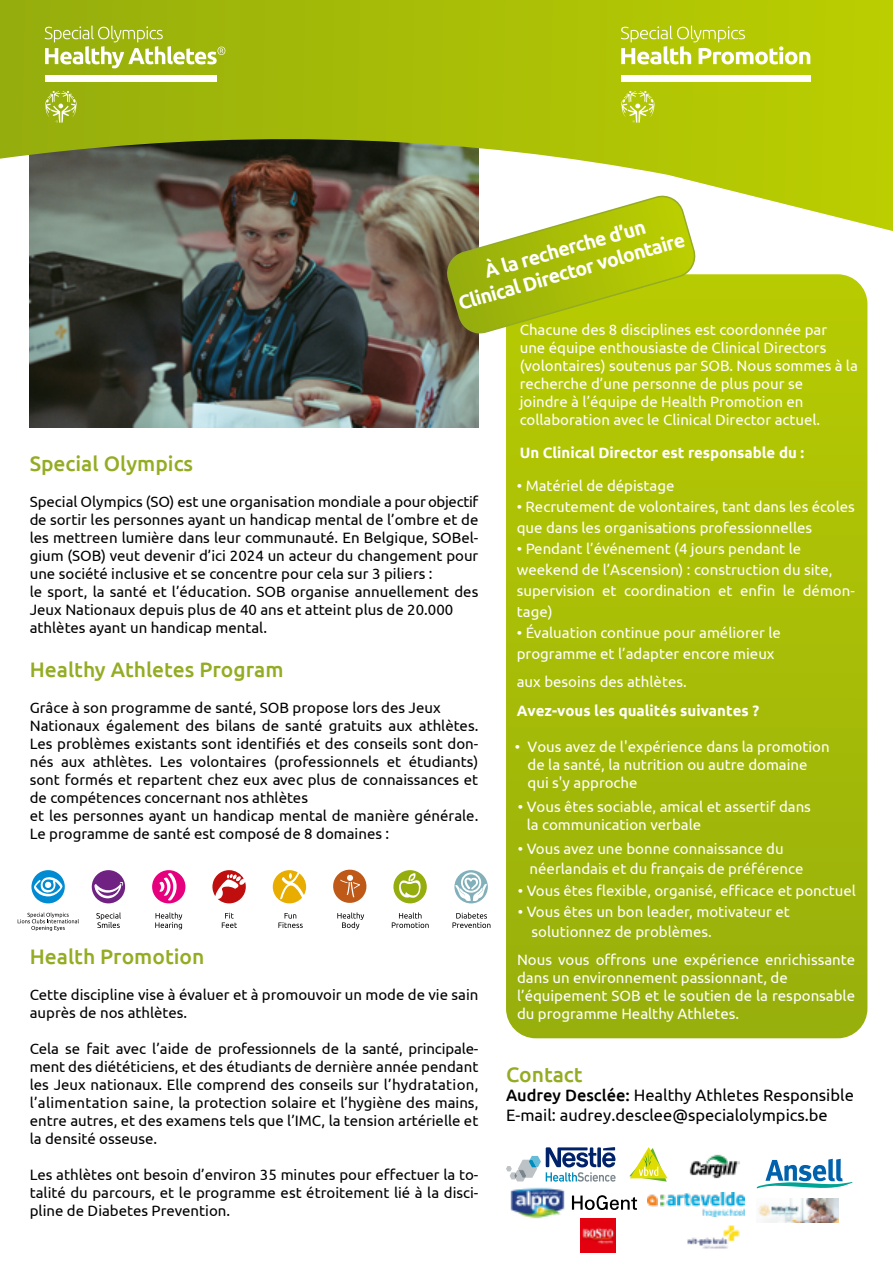
<style>
.page{position:relative;width:893px;height:1263px;background:#fff}
.page>*{position:absolute;margin:0;border:0;box-sizing:border-box;transform-origin:0 0}
.t1{font:500 21px "Ubuntu";color:#94ac23}
.t2{font:700 19.5px/23.4px "Ubuntu";color:#fff;text-align:center}
.t3{font:16.5px/19.8px "Ubuntu";color:#000}
.t4{font:15px/18px "Ubuntu";color:#000}
.t5{font:15px/18px "Ubuntu";color:#fff}
.t6{font:700 15px "Ubuntu";color:#fff}
.s1{font-weight:500}
</style>
<div class="page">
<img style="left:30px;top:231px;width:448px;height:196px">
<svg style="left:0;top:0;width:893px;height:231px;background:#a0af29"></svg>
<div style="left:45px;top:75px;width:172px;height:6px;background:#fff"></div>
<svg style="left:45px;top:91px;width:32px;height:32px"></svg>
<svg style="left:45px;top:26px;width:180px;height:42px;background:#b2c444"></svg>
<div style="left:621px;top:75px;width:190px;height:6px;background:#fff"></div>
<svg style="left:621px;top:91px;width:34px;height:32px"></svg>
<svg style="left:621px;top:26px;width:189px;height:38px"></svg>
<svg style="left:506px;top:274px;width:361px;height:764px;background:#a7bc07"></svg>
<svg style="left:445px;top:194px;width:252px;height:141px"></svg>
<svg style="left:506px;top:1147px;width:110px;height:34px"></svg>
<img style="left:689px;top:1154px;width:51px;height:25px">
<svg style="left:629px;top:1147px;width:39px;height:34px"></svg>
<img style="left:510px;top:1187px;width:55px;height:32px">
<img style="left:758px;top:1198px;width:81px;height:24px">
<svg style="left:756px;top:1159px;width:96px;height:29px"></svg>
<img style="left:648px;top:1193px;width:96px;height:24px">
<svg style="left:572px;top:1195px;width:65px;height:15px"></svg>
<img style="left:687px;top:1225px;width:52px;height:24px">
<img style="left:581px;top:1218px;width:35px;height:34px">
<svg style="left:212px;top:870px;width:34px;height:33px"></svg>
<svg style="left:273px;top:870px;width:33px;height:33px"></svg>
<svg style="left:152px;top:870px;width:33px;height:33px"></svg>
<svg style="left:92px;top:870px;width:33px;height:33px"></svg>
<svg style="left:31px;top:870px;width:34px;height:33px"></svg>
<svg style="left:393px;top:870px;width:34px;height:33px"></svg>
<div style="left:454px;top:870px;width:34px;height:33px;background:#82b0ba;border-radius:50%"></div>
<svg style="left:455px;top:872px;width:32px;height:29px"></svg>
<svg style="left:333px;top:869px;width:34px;height:34px"></svg>
<svg style="left:18px;top:912px;width:61px;height:19px"></svg>
<svg style="left:96px;top:912px;width:25px;height:16px"></svg>
<svg style="left:155px;top:912px;width:27px;height:17px"></svg>
<svg style="left:222px;top:913px;width:15px;height:15px"></svg>
<svg style="left:278px;top:913px;width:25px;height:15px"></svg>
<svg style="left:337px;top:912px;width:27px;height:17px"></svg>
<svg style="left:392px;top:912px;width:37px;height:16px"></svg>
<svg style="left:452px;top:912px;width:38px;height:16px"></svg>
<h2 class="t2" style="left:449px;top:269px;width:236px;rotate:-16deg">À la recherche d’un<br>Clinical Director volontaire</h2>
<h1 class="t1" style="left:30px;top:451px;width:165px">Special Olympics</h1>
<p class="t4" style="left:30px;top:492px;width:450px">Special Olympics (SO) est une organisation mondiale a pour objectif de sortir les personnes ayant un handicap mental de l’ombre et de les mettreen lumière dans leur communauté. En Belgique, SOBel&shy;gium (SOB) veut devenir d’ici 2024 un acteur du changement pour une société inclusive et se concentre pour cela sur 3 piliers :<br>le sport, la santé et l’éducation. SOB organise annuellement des Jeux Nationaux depuis plus de 40 ans et atteint plus de 20.000 athlètes ayant un handicap mental.</p>
<h1 class="t1" style="left:30px;top:656px;width:255px">Healthy Athletes Program</h1>
<p class="t4" style="left:30px;top:698px;width:450px">Grâce à son programme de santé, SOB propose lors des Jeux Nationaux également des bilans de santé gratuits aux athlètes.<br>Les problèmes existants sont identifiés et des conseils sont don&shy;nés aux athlètes. Les volontaires (professionnels et étudiants) sont formés et repartent chez eux avec plus de connaissances et de compétences concernant nos athlètes<br>et les personnes ayant un handicap mental de manière générale.<br>Le programme de santé est composé de 8 domaines :</p>
<h1 class="t1" style="left:30px;top:943px;width:176px">Health Promotion</h1>
<p class="t4" style="left:30px;top:985px;width:450px">Cette discipline vise à évaluer et à promouvoir un mode de vie sain auprès de nos athlètes.</p>
<p class="t4" style="left:30px;top:1039px;width:450px;text-align:justify">Cela se fait avec l’aide de professionnels de la santé, principale&shy;ment des diététiciens, et des étudiants de dernière année pendant les Jeux nationaux. Elle comprend des conseils sur l’hydratation, l’alimentation saine, la protection solaire et l’hygiène des mains, entre autres, et des examens tels que l’IMC, la tension artérielle et la densité osseuse.</p>
<p class="t4" style="left:30px;top:1165px;width:450px;text-align:justify">Les athlètes ont besoin d’environ 35 minutes pour effectuer la to&shy;talité du parcours, et le programme est étroitement lié à la disci&shy;pline de Diabetes Prevention.</p>
<p class="t5" style="left:520px;top:320px;width:340px">Chacune des 8 disciplines est coordonnée par<br>une équipe enthousiaste de Clinical Directors (volontaires) soutenus par SOB. Nous sommes à la recherche d’une personne de plus pour se<br>joindre à l’équipe de Health Promotion en collaboration avec le Clinical Director actuel.</p>
<p class="t6" style="left:520px;top:443px;width:286px">Un Clinical Director est responsable du :</p>
<p class="t5" style="left:517px;top:476px;width:159px">• Matériel de dépistage</p>
<p class="t5" style="left:517px;top:496px;width:340px;line-height:21px">• Recrutement de volontaires, tant dans les écoles que dans les organisations professionnelles</p>
<p class="t5" style="left:517px;top:538px;width:340px;line-height:21px">• Pendant l’événement (4 jours pendant le weekend de l’Ascension) : construction du site, supervision et coordination et enfin le démon&shy;tage)</p>
<p class="t5" style="left:517px;top:622px;width:266px;line-height:21px">• Évaluation continue pour améliorer le programme et l’adapter encore mieux</p>
<p class="t5" style="left:517px;top:673px;width:171px">aux besoins des athlètes.</p>
<p class="t6" style="left:517px;top:701px;width:244px">Avez-vous les qualités suivantes ?</p>
<p class="t5" style="left:528px;top:737px;width:304px;text-indent:-13px">• Vous avez de l'expérience dans la promotion de la santé, la nutrition ou autre domaine qui s'y approche</p>
<p class="t5" style="left:527px;top:797px;width:286px;text-indent:-9px">• Vous êtes sociable, amical et assertif dans la communication verbale</p>
<p class="t5" style="left:530px;top:838px;width:275px;line-height:20.1px;text-indent:-12px">• Vous avez une bonne connaissance du néerlandais et du français de préférence</p>
<p class="t5" style="left:518px;top:881px;width:340px">• Vous êtes flexible, organisé, efficace et ponctuel</p>
<p class="t5" style="left:532px;top:901px;width:260px;line-height:20px;text-indent:-14px">• Vous êtes un bon leader, motivateur et solutionnez de problèmes.</p>
<p class="t5" style="left:517px;top:950px;width:340px">Nous vous offrons une expérience enrichissante dans un environnement passionnant, de l’équipement SOB et le soutien de la responsable du programme Healthy Athletes.</p>
<h1 class="t1" style="left:506px;top:1061px;width:78px">Contact</h1>
<p class="t3" style="left:506px;top:1085px;width:349px"><span class="s1">Audrey Desclée:</span> Healthy Athletes Responsible<br>E-mail: audrey.desclee@specialolympics.be</p>
</div>
